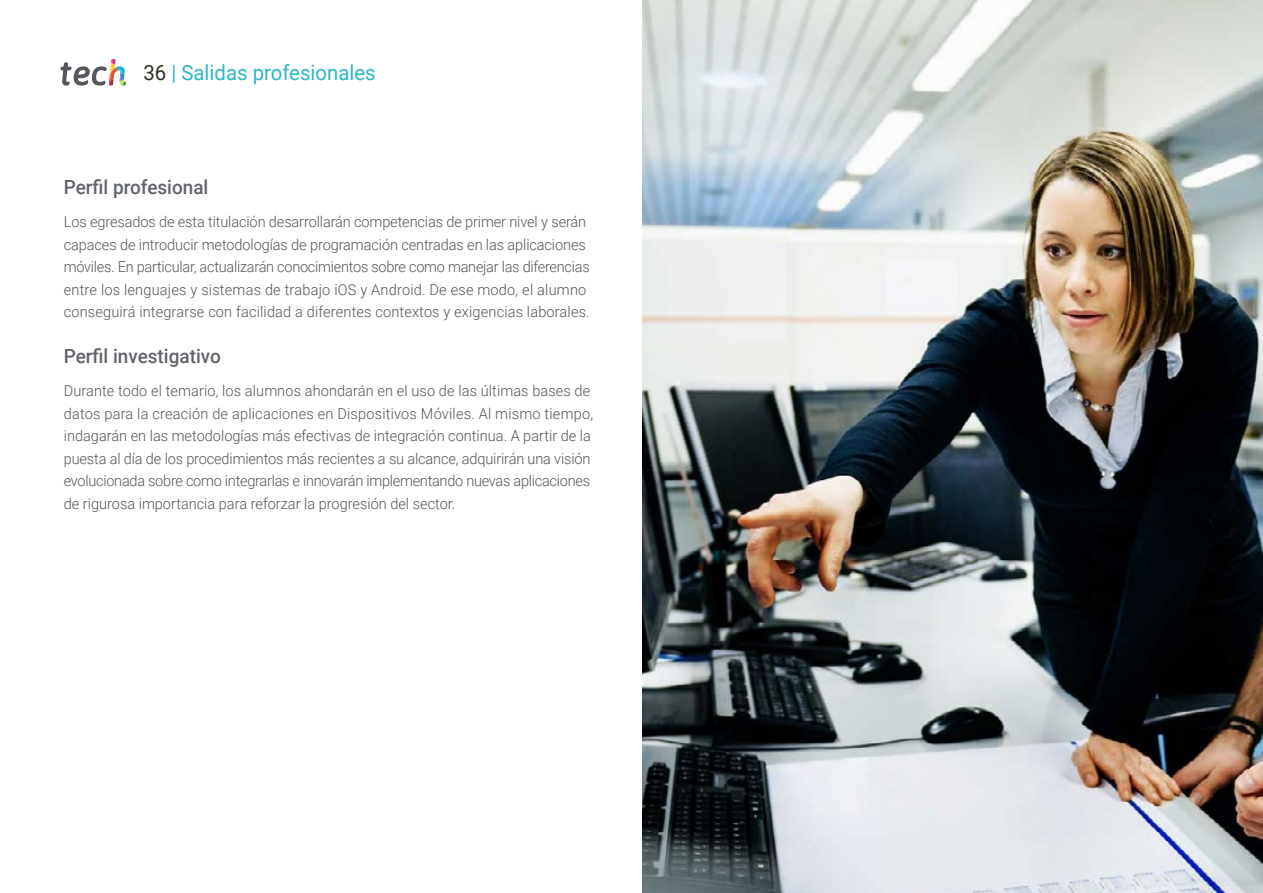
<style>
.page{position:relative;width:1263px;height:893px;background:#fff}
.page>*{position:absolute;margin:0;border:0;box-sizing:border-box;transform-origin:0 0}
.t1{font:21px "Roboto";color:#2db8c5}
.t2{font:500 19.5px "Roboto";color:#61646a}
.t3{font:300 15px/22.5px "Roboto";letter-spacing:-.005em;color:#52555b}
.s1{color:#312e20}
</style>
<div class="page">
<img style="left:642px;top:0;width:621px;height:893px">
<svg style="left:61px;top:59px;width:65px;height:27px"></svg>
<h1 class="t1" style="left:144px;top:57px;width:234px"><span class="s1">36</span> | Salidas profesionales</h1>
<h2 class="t2" style="left:64px;top:174px;width:146px">Perfil profesional</h2>
<p class="t3" style="left:64px;top:210px;width:527px">Los egresados de esta titulación desarrollarán competencias de primer nivel y serán capaces de introducir metodologías de programación centradas en las aplicaciones móviles. En particular, actualizarán conocimientos sobre como manejar las diferencias entre los lenguajes y sistemas de trabajo iOS y Android. De ese modo, el alumno conseguirá integrarse con facilidad a diferentes contextos y exigencias laborales.</p>
<h2 class="t2" style="left:64px;top:343px;width:159px">Perfil investigativo</h2>
<p class="t3" style="left:64px;top:379px;width:531px">Durante todo el temario, los alumnos ahondarán en el uso de las últimas bases de datos para la creación de aplicaciones en Dispositivos Móviles. Al mismo tiempo, indagarán en las metodologías más efectivas de integración continua. A partir de la puesta al día de los procedimientos más recientes a su alcance, adquirirán una visión evolucionada sobre como integrarlas e innovarán implementando nuevas aplicaciones de rigurosa importancia para reforzar la progresión del sector.</p>
</div>
